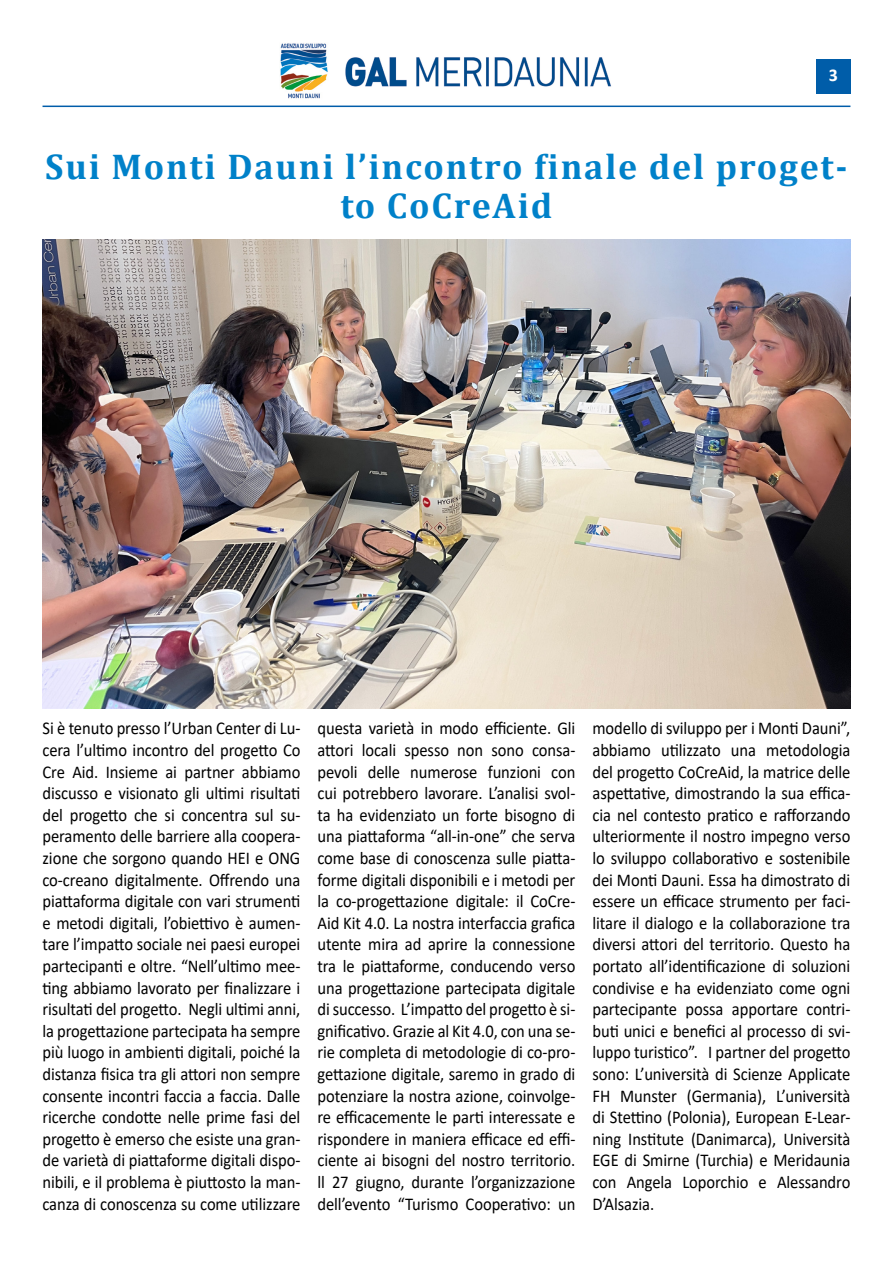
<style>
.page{position:relative;width:893px;height:1263px;background:#fff}
.page>*{position:absolute;margin:0;border:0;box-sizing:border-box;transform-origin:0 0}
.t1{font:700 36px/39px "Cambria";letter-spacing:.05em;color:#0081c9;text-align:center}
.t2{font:18px/21.6px "Calibri";letter-spacing:-.005em;color:#000;text-align:justify;scale:.92 1}
.t3{font:700 18px "Calibri";color:#fff}
</style>
<div class="page">
<img style="left:345px;top:57px;width:266px;height:30px">
<img style="left:280px;top:43px;width:48px;height:56px">
<hr style="left:43px;top:106px;width:807px;height:1px;background:#005da9">
<div style="left:816px;top:60px;width:34px;height:34px;background:#005da9"></div>
<img style="left:43px;top:239px;width:807px;height:469px">
<p class="t3" style="left:829px;top:62px;width:11px">3</p>
<h1 class="t1" style="left:45px;top:146px;width:804px">Sui Monti Dauni l’incontro finale del proget&shy;to CoCreAid</h1>
<p class="t2" style="left:43px;top:717px;width:282px">Si è tenuto presso l’Urban Center di Lu&shy;cera l’ultimo incontro del progetto Co Cre Aid. Insieme ai partner abbiamo discusso e visionato gli ultimi risultati del progetto che si concentra sul su&shy;peramento delle barriere alla coopera&shy;zione che sorgono quando HEI e ONG co-creano digitalmente. Offrendo una piattaforma digitale con vari strumenti e metodi digitali, l’obiettivo è aumen&shy;tare l’impatto sociale nei paesi europei partecipanti e oltre. “Nell’ultimo mee&shy;ting abbiamo lavorato per finalizzare i risultati del progetto. Negli ultimi anni, la progettazione partecipata ha sempre più luogo in ambienti digitali, poiché la distanza fisica tra gli attori non sempre consente incontri faccia a faccia. Dalle ricerche condotte nelle prime fasi del progetto è emerso che esiste una gran&shy;de varietà di piattaforme digitali dispo&shy;nibili, e il problema è piuttosto la man&shy;canza di conoscenza su come utilizzare</p>
<p class="t2" style="left:317px;top:717px;width:282px">questa varietà in modo efficiente. Gli attori locali spesso non sono consa&shy;pevoli delle numerose funzioni con cui potrebbero lavorare. L’analisi svol&shy;ta ha evidenziato un forte bisogno di una piattaforma “all-in-one” che serva come base di conoscenza sulle piatta&shy;forme digitali disponibili e i metodi per la co-progettazione digitale: il CoCre-Aid Kit 4.0. La nostra interfaccia grafica utente mira ad aprire la connessione tra le piattaforme, conducendo verso una progettazione partecipata digitale di successo. L’impatto del progetto è si&shy;gnificativo. Grazie al Kit 4.0, con una se&shy;rie completa di metodologie di co-pro&shy;gettazione digitale, saremo in grado di potenziare la nostra azione, coinvolge&shy;re efficacemente le parti interessate e rispondere in maniera efficace ed effi&shy;ciente ai bisogni del nostro territorio. ll 27 giugno, durante l’organizzazione dell’evento “Turismo Cooperativo: un</p>
<p class="t2" style="left:592px;top:717px;width:282px">modello di sviluppo per i Monti Dauni”, abbiamo utilizzato una metodologia del progetto CoCreAid, la matrice delle aspettative, dimostrando la sua effica&shy;cia nel contesto pratico e rafforzando ulteriormente il nostro impegno verso lo sviluppo collaborativo e sostenibile dei Monti Dauni. Essa ha dimostrato di essere un efficace strumento per faci&shy;litare il dialogo e la collaborazione tra diversi attori del territorio. Questo ha portato all’identificazione di soluzioni condivise e ha evidenziato come ogni partecipante possa apportare contri&shy;buti unici e benefici al processo di svi&shy;luppo turistico”. I partner del progetto sono: L’università di Scienze Applicate FH Munster (Germania), L’università di Stettino (Polonia), European E-Lear&shy;ning Institute (Danimarca), Università EGE di Smirne (Turchia) e Meridaunia con Angela Loporchio e Alessandro D’Alsazia.</p>
</div>
